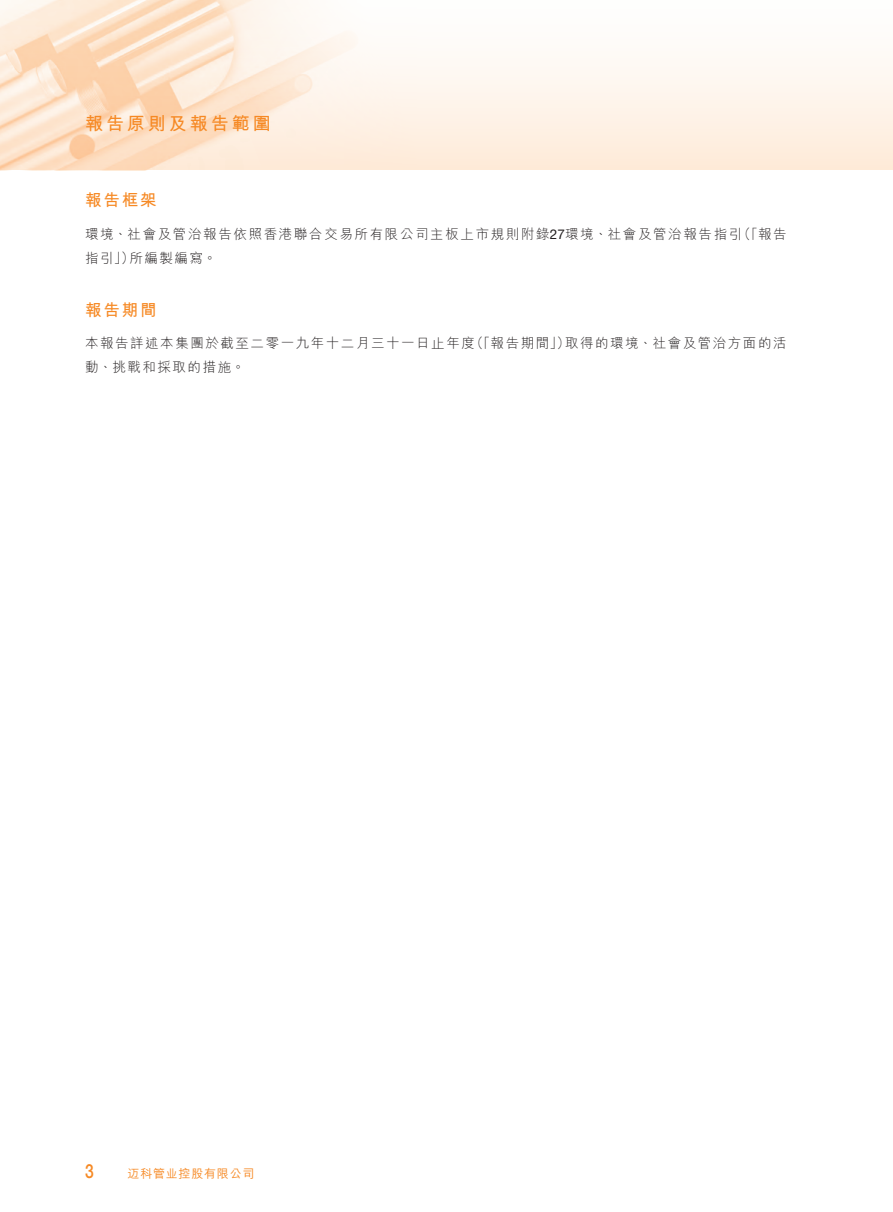
<style>
.page{position:relative;width:893px;height:1212px;background:#fff}
.page>*{position:absolute;margin:0;border:0;box-sizing:border-box;transform-origin:0 0}
.t1{font:500 19.5px "Helvetica Neue LT Std";color:#f68924;scale:.8 1}
.t2{font:700 18px "M Hei HK";letter-spacing:.165em;color:#f68924}
._03_H1{font:700 16.5px "M Hei HK";letter-spacing:.115em;color:#f68924}
._01_Body_Text{font:300 13.5px/24px "M Hei HK";letter-spacing:.115em;color:#231f20}
.t3{font:500 12px "M Hei HK";letter-spacing:.065em;color:#f68924}
.s1{font-family:"Helvetica Neue LT Std";font-weight:400}
.s2{font-family:"M Hei HKS"}
</style>
<div class="page">
<div style="left:0;top:0;width:893px;height:170px;background:linear-gradient(to bottom,#feffff,#feecda)"></div>
<img style="left:0;top:0;width:417px;height:170px">
<h2 class="t2" style="left:85px;top:110px;width:187px">報告原則及報告範圍</h2>
<p class="_03_H1" style="left:85px;top:188px;width:73px">報告框架</p>
<p class="_01_Body_Text" style="left:737px;top:221px;width:51px">（「報告</p>
<p class="_01_Body_Text" style="left:129px;top:221px;width:614px;text-indent:-44px">環境、社會及管治報告依照香港聯合交易所有限公司主板上市規則附錄<span class="s1">27</span>環境、社會及管治報告指引所編製編寫。</p>
<p class="_01_Body_Text" style="left:85px;top:245px;width:51px">指引」）</p>
<p class="_03_H1" style="left:85px;top:298px;width:73px">報告期間</p>
<p class="_01_Body_Text" style="left:470px;top:331px;width:101px">（「報告期間」）</p>
<p class="_01_Body_Text" style="left:565px;top:331px;width:223px">取得的環境、社會及管治方面的活</p>
<p class="_01_Body_Text" style="left:85px;top:331px;width:391px">本報告詳述本集團於截至二零一九年十二月三十一日止年度動、挑戰和採取的措施。</p>
<h1 class="t1" style="left:85px;top:1159px;width:12px">3</h1>
<p class="t3" style="left:128px;top:1165px;width:128px"><span class="s2">邁</span>科管业控股有限公司</p>
</div>
